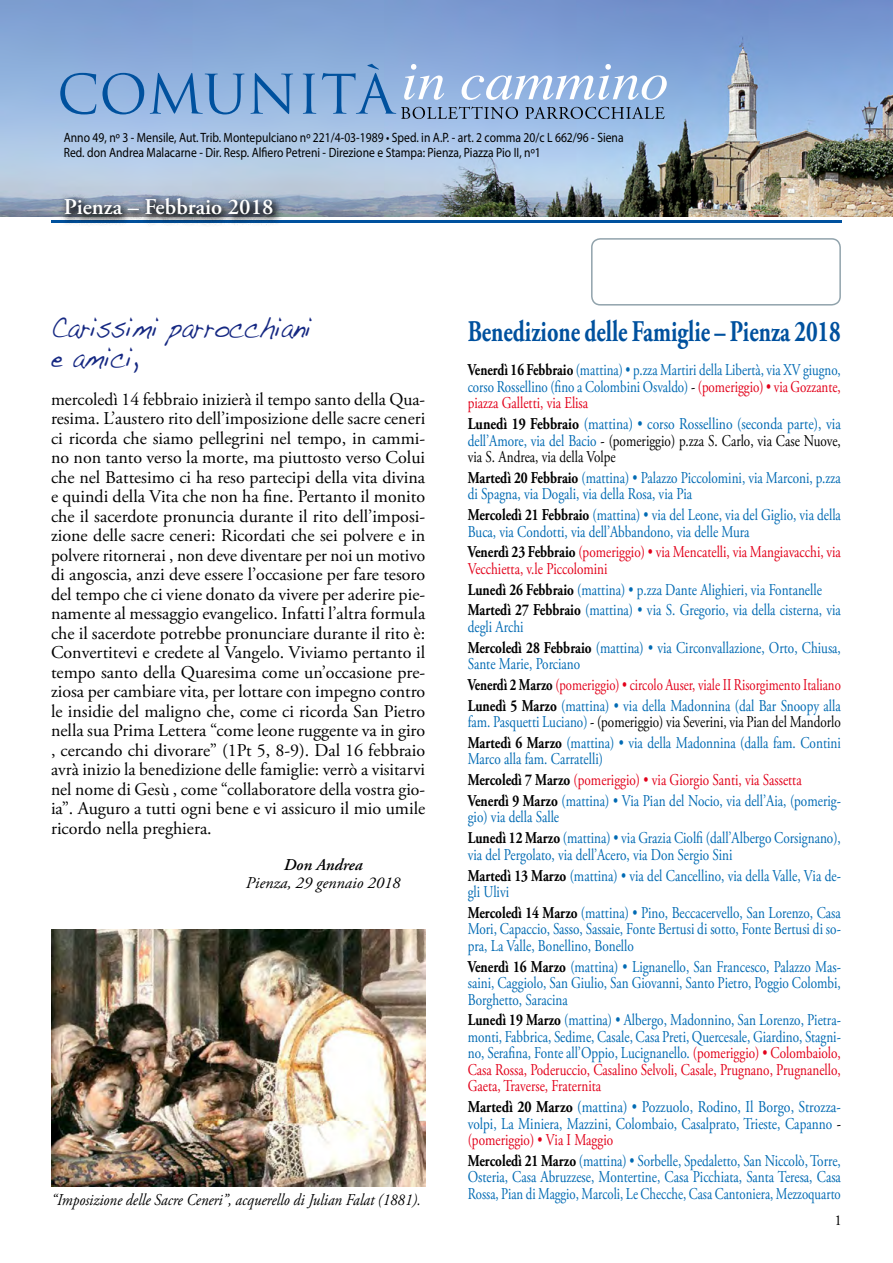
<style>
.page{position:relative;width:893px;height:1263px;background:#fff}
.page>*{position:absolute;margin:0;border:0;box-sizing:border-box;transform-origin:0 0}
.t1{font:700 30px "Adobe Garamond Pro";color:#00519e;scale:.74 1}
.t2{font:30px/30px "Handwriting Dakota";color:#162983;scale:.8 1}
.t3{font:600 22.5px "Adobe Garamond Pro";color:#fff}
.t4{font:18px/19.5px "Adobe Garamond Pro";color:#000;text-align:justify}
.t5{font:16.5px/16.5px "Adobe Garamond Pro";color:#006ab3;scale:.8 1}
.t6{font:16.5px/16.5px "Adobe Garamond Pro";color:#006ab3;text-align:justify;scale:.79 1}
.t7{font:16.5px/16.5px "Adobe Garamond Pro";color:#006ab3;text-align:justify;scale:.82 1}
.t8{font:16.5px/16.5px "Adobe Garamond Pro";color:#006ab3;text-align:justify;scale:.84 1}
.t9{font:16.5px/16.5px "Adobe Garamond Pro";color:#e2001a;scale:.8 1}
.t10{font:italic 16.5px "Adobe Garamond Pro";color:#000;scale:.9 1}
.t11{font:italic 16.5px "Adobe Garamond Pro";color:#000}
.t12{font:italic 600 16.5px "Adobe Garamond Pro";color:#000}
.t13{font:15px "Adobe Garamond Pro";color:#000}
.t14{font:13.5px/15px "Myriad Pro";color:#000;scale:.86 1}
.s1{font-weight:700;color:#000}
.s2{color:#000}
.s3{color:#e2001a}
</style>
<div class="page">
<img style="left:0;top:0;width:893px;height:216px">
<hr style="left:51px;top:220px;width:791px;height:2px;background:#00519e">
<svg style="left:60px;top:64px;width:607px;height:55px;background:#8aacd7"></svg>
<div style="left:59px;top:193px;width:226px;height:34px;background:#000;opacity:.75"></div>
<div style="left:591px;top:238px;width:250px;height:68px;border:2px solid #91a3ac;border-radius:9px"></div>
<img style="left:52px;top:929px;width:373px;height:257px">
<p class="t14" style="left:64px;top:130px;width:652px">Anno 49, nº 3 - Mensile, Aut. Trib. Montepulciano nº 221/4-03-1989 • Sped. in A.P. - art. 2 comma 20/c L 662/96 - Siena<br>Red. don Andrea Malacarne - Dir. Resp. Alfiero Petreni - Direzione e Stampa: Pienza, Piazza Pio II, nº1</p>
<h2 class="t3" style="left:64px;top:194px;width:211px">Pienza – Febbraio 2018</h2>
<h1 class="t2" style="left:51px;top:312px;width:327px">Carissimi parrocchiani e amici,</h1>
<p class="t4" style="left:51px;top:390px;width:376px">mercoledì 14 febbraio inizierà il tempo santo della Qua&shy;resima. L’austero rito dell’imposizione delle sacre ceneri ci ricorda che siamo pellegrini nel tempo, in cammi&shy;no non tanto verso la morte, ma piuttosto verso Colui che nel Battesimo ci ha reso partecipi della vita divina e quindi della Vita che non ha fine. Pertanto il monito che il sacerdote pronuncia durante il rito dell’imposi&shy;zione delle sacre ceneri: Ricordati che sei polvere e in polvere ritornerai , non deve diventare per noi un motivo di angoscia, anzi deve essere l’occasione per fare tesoro del tempo che ci viene donato da vivere per aderire pie&shy;namente al messaggio evangelico. Infatti l’altra formula che il sacerdote potrebbe pronunciare durante il rito è:<br>Convertitevi e credete al Vangelo. Viviamo pertanto il tempo santo della Quaresima come un’occasione pre&shy;ziosa per cambiare vita, per lottare con impegno contro le insidie del maligno che, come ci ricorda San Pietro nella sua Prima Lettera “come leone ruggente va in giro , cercando chi divorare” (1Pt 5, 8-9). Dal 16 febbraio avrà inizio la benedizione delle famiglie: verrò a visitarvi nel nome di Gesù , come “collaboratore della vostra gio&shy;ia”. Auguro a tutti ogni bene e vi assicuro il mio umile ricordo nella preghiera.</p>
<p class="t12" style="left:284px;top:855px;width:80px">Don Andrea</p>
<p class="t11" style="left:246px;top:873px;width:156px">Pienza, 29 gennaio 2018</p>
<p class="t10" style="left:52px;top:1190px;width:412px">“Imposizione delle Sacre Ceneri”, acquerello di Julian Falat (1881).</p>
<h1 class="t1" style="left:468px;top:314px;width:506px">Benedizione delle Famiglie – Pienza 2018</h1>
<p class="t6" style="left:468px;top:362px;width:474px"><span class="s1">Venerdì 16 Febbraio</span> (mattina) • p.zza Martiri della Libertà, via XV giugno, corso Rossellino (fino a Colombini Osvaldo) <span class="s2">-</span> <span class="s3">(pomeriggio) • via Gozzante, piazza Galletti, via Elisa</span></p>
<p class="t7" style="left:468px;top:416px;width:457px"><span class="s1">Lunedì 19 Febbraio</span> (mattina) • corso Rossellino (seconda parte), via dell’Amore, via del Bacio <span class="s2">- (pomeriggio) p.zza S. Carlo, via Case Nuove, via S. Andrea, via della Volpe</span></p>
<p class="t5" style="left:468px;top:470px;width:468px"><span class="s1">Martedì 20 Febbraio</span> (mattina) • Palazzo Piccolomini, via Marconi, p.zza di Spagna, via Dogali, via della Rosa, via Pia</p>
<p class="t5" style="left:468px;top:507px;width:468px"><span class="s1">Mercoledì 21 Febbraio</span> (mattina) • via del Leone, via del Giglio, via della<br>Buca, via Condotti, via dell’Abbandono, via delle Mura</p>
<p class="t9" style="left:468px;top:544px;width:468px"><span class="s1">Venerdì 23 Febbraio</span> (pomeriggio) • via Mencatelli, via Mangiavacchi, via<br>Vecchietta, v.le Piccolomini</p>
<p class="t5" style="left:468px;top:580px;width:468px;line-height:20.7px"><span class="s1">Lunedì 26 Febbraio</span> (mattina) • p.zza Dante Alighieri, via Fontanelle<br><span class="s1">Martedì 27 Febbraio</span> (mattina) • via S. Gregorio, via della cisterna, via</p>
<p class="t5" style="left:468px;top:617px;width:468px;line-height:20.7px">degli Archi<br><span class="s1">Mercoledì 28 Febbraio</span> (mattina) • via Circonvallazione, Orto, Chiusa,</p>
<p class="t5" style="left:468px;top:654px;width:468px;line-height:20.7px">Sante Marie, Porciano<br><span class="s1">Venerdì 2 Marzo</span> <span class="s3">(pomeriggio) • circolo Auser, viale II Risorgimento Italiano<br></span><span class="s1">Lunedì 5 Marzo</span> (mattina) • via della Madonnina (dal Bar Snoopy alla</p>
<p class="t5" style="left:468px;top:712px;width:468px;line-height:20.7px">fam. Pasquetti Luciano) <span class="s2">- (pomeriggio) via Severini, via Pian del Mandorlo<br></span><span class="s1">Martedì 6 Marzo</span> (mattina) • via della Madonnina (dalla fam. Contini</p>
<p class="t5" style="left:468px;top:749px;width:468px;line-height:20.7px">Marco alla fam. Carratelli)<br><span class="s1">Mercoledì 7 Marzo</span> <span class="s3">(pomeriggio) • via Giorgio Santi, via Sassetta<br></span><span class="s1">Venerdì 9 Marzo</span> (mattina) • Via Pian del Nocio, via dell’Aia, (pomerig-</p>
<p class="t5" style="left:468px;top:807px;width:468px;line-height:20.7px">gio) via della Salle<br><span class="s1">Lunedì 12 Marzo</span> (mattina) • via Grazia Ciolfi (dall’Albergo Corsignano),</p>
<p class="t5" style="left:468px;top:845px;width:468px;line-height:20.7px">via del Pergolato, via dell’Acero, via Don Sergio Sini<br><span class="s1">Martedì 13 Marzo</span> (mattina) • via del Cancellino, via della Valle, Via de-</p>
<p class="t5" style="left:468px;top:882px;width:468px;line-height:20.7px">gli Ulivi<br><span class="s1">Mercoledì 14 Marzo</span> (mattina) • Pino, Beccacervello, San Lorenzo, Casa</p>
<p class="t5" style="left:468px;top:921px;width:468px">Mori, Capaccio, Sasso, Sassaie, Fonte Bertusi di sotto, Fonte Bertusi di so&shy;pra, La Valle, Bonellino, Bonello</p>
<p class="t5" style="left:468px;top:959px;width:468px;text-align:justify"><span class="s1">Venerdì 16 Marzo</span> (mattina) • Lignanello, San Francesco, Palazzo Mas&shy;saini, Caggiolo, San Giulio, San Giovanni, Santo Pietro, Poggio Colombi, Borghetto, Saracina</p>
<p class="t5" style="left:468px;top:1012px;width:468px;text-align:justify"><span class="s1">Lunedì 19 Marzo</span> (mattina) • Albergo, Madonnino, San Lorenzo, Pietra&shy;monti, Fabbrica, Sedime, Casale, Casa Preti, Quercesale, Giardino, Stagni&shy;no, Serafina, Fonte all’Oppio, Lucignanello. <span class="s3">(pomeriggio) • Colombaiolo, Casa Rossa, Poderuccio, Casalino Selvoli, Casale, Prugnano, Prugnanello, Gaeta, Traverse, Fraternita</span></p>
<p class="t8" style="left:468px;top:1099px;width:446px"><span class="s1">Martedì 20 Marzo</span> (mattina) • Pozzuolo, Rodino, Il Borgo, Strozza&shy;volpi, La Miniera, Mazzini, Colombaio, Casalprato, Trieste, Capanno <span class="s2">- </span><span class="s3">(pomeriggio) • Via I Maggio</span></p>
<p class="t5" style="left:468px;top:1153px;width:468px;text-align:justify"><span class="s1">Mercoledì 21 Marzo</span> (mattina) • Sorbelle, Spedaletto, San Niccolò, Torre, Osteria, Casa Abruzzese, Montertine, Casa Picchiata, Santa Teresa, Casa Rossa, Pian di Maggio, Marcoli, Le Checche, Casa Cantoniera, Mezzoquarto</p>
<p class="t13" style="left:834px;top:1211px;width:9px">1</p>
</div>
